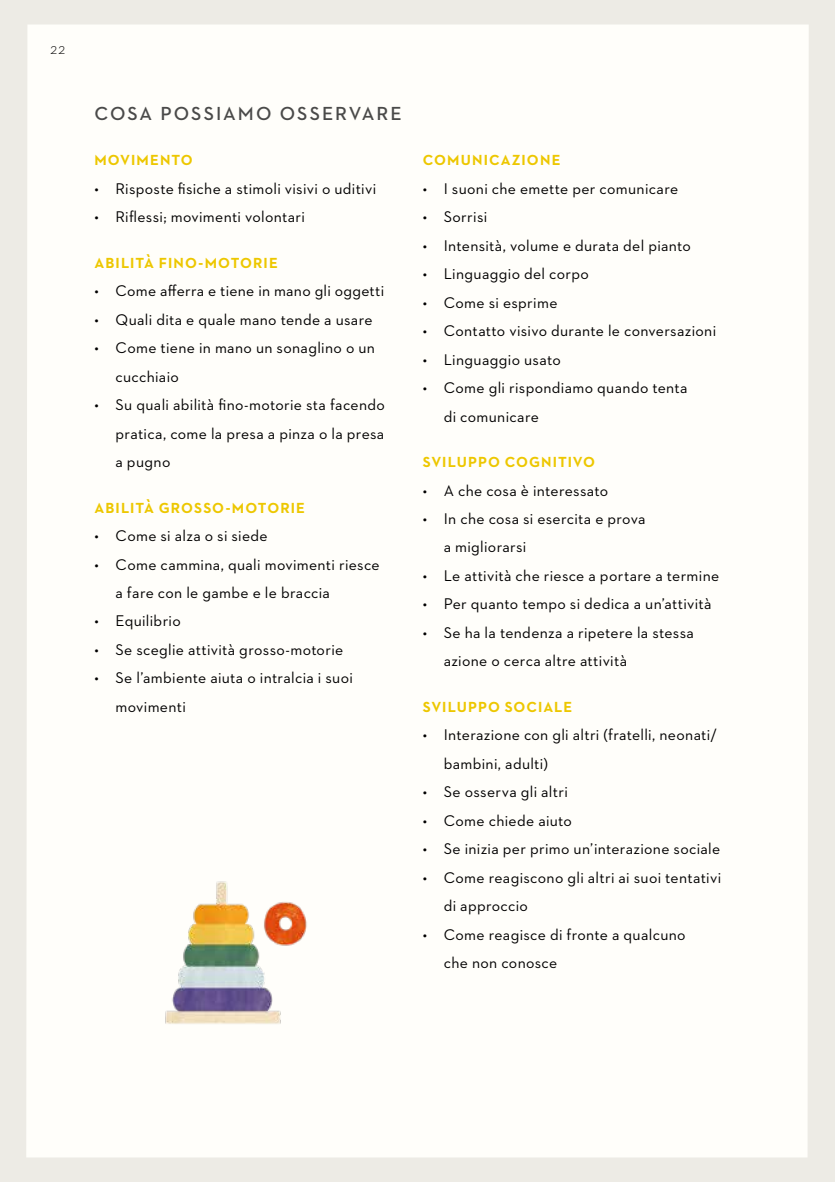
<style>
.page{position:relative;width:835px;height:1182px;background:#fff}
.page>*{position:absolute;margin:0;border:0;box-sizing:border-box;transform-origin:0 0}
.t1{font:600 19.25px "Neutraface 2 Text";letter-spacing:.1em;color:#4a4a49}
.t2{font:15.75px/28.5px "Neutraface 2 Text";letter-spacing:.02em;color:#000}
.t3{font:300 15.75px "Neutraface 2 Text";color:#000}
.t4{font:700 14.88px "Neutraface 2 Text";letter-spacing:.065em;color:#edc700}
</style>
<div class="page">
<div style="left:0;top:0;width:835px;height:1181px;background:#edebe5"></div>
<div style="left:26px;top:25px;width:782px;height:1132px;background:#fffefa"></div>
<img style="left:125px;top:872px;width:209px;height:170px">
<p class="t3" style="left:50px;top:39px;width:17px">22</p>
<p class="t1" style="left:94px;top:101px;width:309px">COSA POSSIAMO OSSERVARE</p>
<p class="t4" style="left:94px;top:151px;width:100px">MOVIMENTO</p>
<p class="t2" style="left:94px;top:174px;width:283px">• Risposte fisiche a stimoli visivi o uditivi</p>
<p class="t2" style="left:94px;top:202px;width:212px">• Riflessi; movimenti volontari</p>
<p class="t4" style="left:94px;top:253px;width:185px">ABILITÀ FINO-MOTORIE</p>
<p class="t2" style="left:94px;top:276px;width:291px">• Come afferra e tiene in mano gli oggetti</p>
<p class="t2" style="left:94px;top:305px;width:279px">• Quali dita e quale mano tende a usare</p>
<p class="t2" style="left:115px;top:333px;width:261px;text-indent:-21px">• Come tiene in mano un sonaglino o un cucchiaio</p>
<p class="t2" style="left:115px;top:390px;width:271px;text-align:justify;text-indent:-21px">• Su quali abilità fino-motorie sta facendo pratica, come la presa a pinza o la presa a pugno</p>
<p class="t4" style="left:94px;top:498px;width:212px">ABILITÀ GROSSO-MOTORIE</p>
<p class="t2" style="left:94px;top:521px;width:175px">• Come si alza o si siede</p>
<p class="t2" style="left:115px;top:549px;width:266px;text-indent:-21px">• Come cammina, quali movimenti riesce a fare con le gambe e le braccia</p>
<p class="t2" style="left:95px;top:606px;width:88px">• Equilibrio</p>
<p class="t2" style="left:95px;top:635px;width:250px">• Se sceglie attività grosso-motorie</p>
<p class="t2" style="left:115px;top:663px;width:239px;text-indent:-21px">• Se l’ambiente aiuta o intralcia i suoi movimenti</p>
<p class="t4" style="left:423px;top:151px;width:139px">COMUNICAZIONE</p>
<p class="t2" style="left:423px;top:174px;width:257px">• I suoni che emette per comunicare</p>
<p class="t2" style="left:423px;top:202px;width:66px">• Sorrisi</p>
<p class="t2" style="left:423px;top:231px;width:270px">• Intensità, volume e durata del pianto</p>
<p class="t2" style="left:423px;top:259px;width:168px">• Linguaggio del corpo</p>
<p class="t2" style="left:423px;top:288px;width:136px">• Come si esprime</p>
<p class="t2" style="left:423px;top:316px;width:295px">• Contatto visivo durante le conversazioni</p>
<p class="t2" style="left:423px;top:345px;width:140px">• Linguaggio usato</p>
<p class="t2" style="left:444px;top:373px;width:245px;text-indent:-21px">• Come gli rispondiamo quando tenta di comunicare</p>
<p class="t4" style="left:423px;top:452px;width:174px">SVILUPPO COGNITIVO</p>
<p class="t2" style="left:423px;top:475px;width:187px">• A che cosa è interessato</p>
<p class="t2" style="left:444px;top:504px;width:203px;text-indent:-21px">• In che cosa si esercita e prova a migliorarsi</p>
<p class="t2" style="left:423px;top:561px;width:298px">• Le attività che riesce a portare a termine</p>
<p class="t2" style="left:423px;top:589px;width:290px">• Per quanto tempo si dedica a un’attività</p>
<p class="t2" style="left:444px;top:618px;width:252px;text-indent:-21px">• Se ha la tendenza a ripetere la stessa azione o cerca altre attività</p>
<p class="t4" style="left:423px;top:697px;width:151px">SVILUPPO SOCIALE</p>
<p class="t2" style="left:444px;top:720px;width:275px;text-indent:-21px">• Interazione con gli altri (fratelli, neonati/ bambini, adulti)</p>
<p class="t2" style="left:423px;top:777px;width:147px">• Se osserva gli altri</p>
<p class="t2" style="left:423px;top:805px;width:151px">• Come chiede aiuto</p>
<p class="t2" style="left:423px;top:834px;width:299px">• Se inizia per primo un’interazione sociale</p>
<p class="t2" style="left:444px;top:862px;width:279px;text-indent:-21px">• Come reagiscono gli altri ai suoi tentativi di approccio</p>
<p class="t2" style="left:444px;top:919px;width:243px;text-indent:-21px">• Come reagisce di fronte a qualcuno che non conosce</p>
</div>
